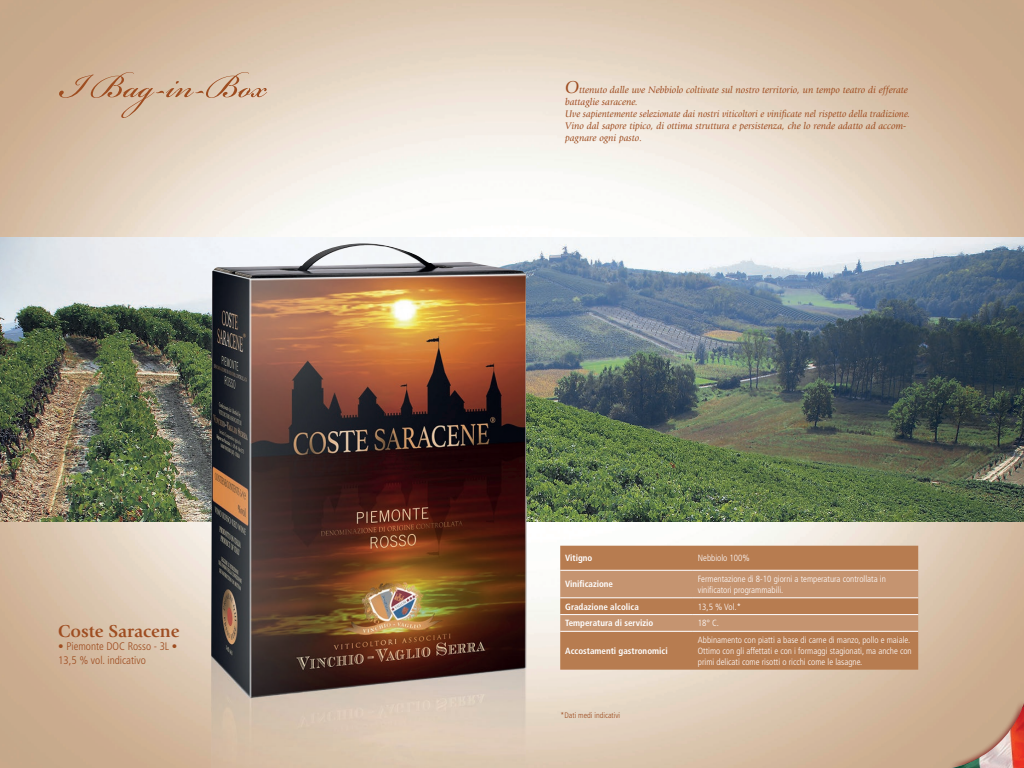
<style>
.page{position:relative;width:1024px;height:768px;background:#fff}
.page>*{position:absolute;margin:0;border:0;box-sizing:border-box;transform-origin:0 0}
.t1{font:52px "Bickham Script MM 400";color:#9e4d21}
.t2{font:700 18px "Giovanni";color:#9e4d21}
.t3{font:300 condensed 11px/13.2px "Frutiger";color:#9e4d21}
.t4{font:italic 10px/12px "Giovanni";color:#9e4d21}
.t5{font:300 condensed 9px/10.8px "Frutiger";color:#fefbfb}
.t6{font:700 condensed 9px "Frutiger";color:#fff}
.t7{font:300 condensed 8px "Frutiger";color:#9e4d21}
.s1{font-size:18px}
</style>
<div class="page">
<div style="left:948px;top:698px;width:76px;height:70px;background:#caab8e"></div>
<img style="left:952px;top:707px;width:72px;height:61px">
<div style="left:560px;top:546px;width:358px;height:124px;background:#b77c50"></div>
<svg style="left:560px;top:571px;width:358px;height:60px;background:#c28f6a"></svg>
<hr style="left:560px;top:570px;width:133px;height:1px;background:#fefbfb">
<hr style="left:693px;top:570px;width:225px;height:1px;background:#fefbfb">
<hr style="left:560px;top:598px;width:133px;height:1px;background:#fefbfb">
<hr style="left:693px;top:598px;width:225px;height:1px;background:#fefbfb">
<hr style="left:560px;top:614px;width:133px;height:1px;background:#fefbfb">
<hr style="left:693px;top:614px;width:225px;height:1px;background:#fefbfb">
<hr style="left:560px;top:631px;width:133px;height:1px;background:#fefbfb">
<hr style="left:693px;top:631px;width:225px;height:1px;background:#fefbfb">
<img style="left:0;top:238px;width:1024px;height:284px">
<img style="left:211px;top:243px;width:316px;height:525px">
<h1 class="t1" style="left:60px;top:58px;width:208px">I Bag-in-Box</h1>
<h2 class="t2" style="left:58px;top:621px;width:123px">Coste Saracene</h2>
<p class="t3" style="left:58px;top:640px;width:121px">• Piemonte DOC Rosso - 3L •<br>13,5 % vol. indicativo</p>
<p class="t4" style="left:565px;top:84px;width:347px"><span class="s1">O</span>ttenuto dalle uve Nebbiolo coltivate sul nostro territorio, un tempo teatro di efferate battaglie saracene.<br>Uve sapientemente selezionate dai nostri viticoltori e vinificate nel rispetto della tradizione.<br>Vino dal sapore tipico, di ottima struttura e persistenza, che lo rende adatto ad accom&shy;pagnare ogni pasto.</p>
<p class="t6" style="left:565px;top:553px;width:29px">Vitigno</p>
<p class="t5" style="left:698px;top:553px;width:53px">Nebbiolo 100%</p>
<p class="t6" style="left:565px;top:579px;width:49px">Vinificazione</p>
<p class="t5" style="left:698px;top:574px;width:189px">Fermentazione di 8-10 giorni a temperatura controllata in vinificatori programmabili.</p>
<p class="t6" style="left:565px;top:601px;width:75px">Gradazione alcolica</p>
<p class="t5" style="left:698px;top:601px;width:45px">13,5 % Vol.*</p>
<p class="t6" style="left:565px;top:618px;width:90px">Temperatura di servizio</p>
<p class="t5" style="left:698px;top:618px;width:23px">18° C.</p>
<p class="t6" style="left:565px;top:645px;width:104px">Accostamenti gastronomici</p>
<p class="t5" style="left:698px;top:635px;width:215px">Abbinamento con piatti a base di carne di manzo, pollo e maiale.<br>Ottimo con gli affettati e con i formaggi stagionati, ma anche con primi delicati come risotti o ricchi come le lasagne.</p>
<p class="t7" style="left:561px;top:710px;width:61px">*Dati medi indicativi</p>
</div>
